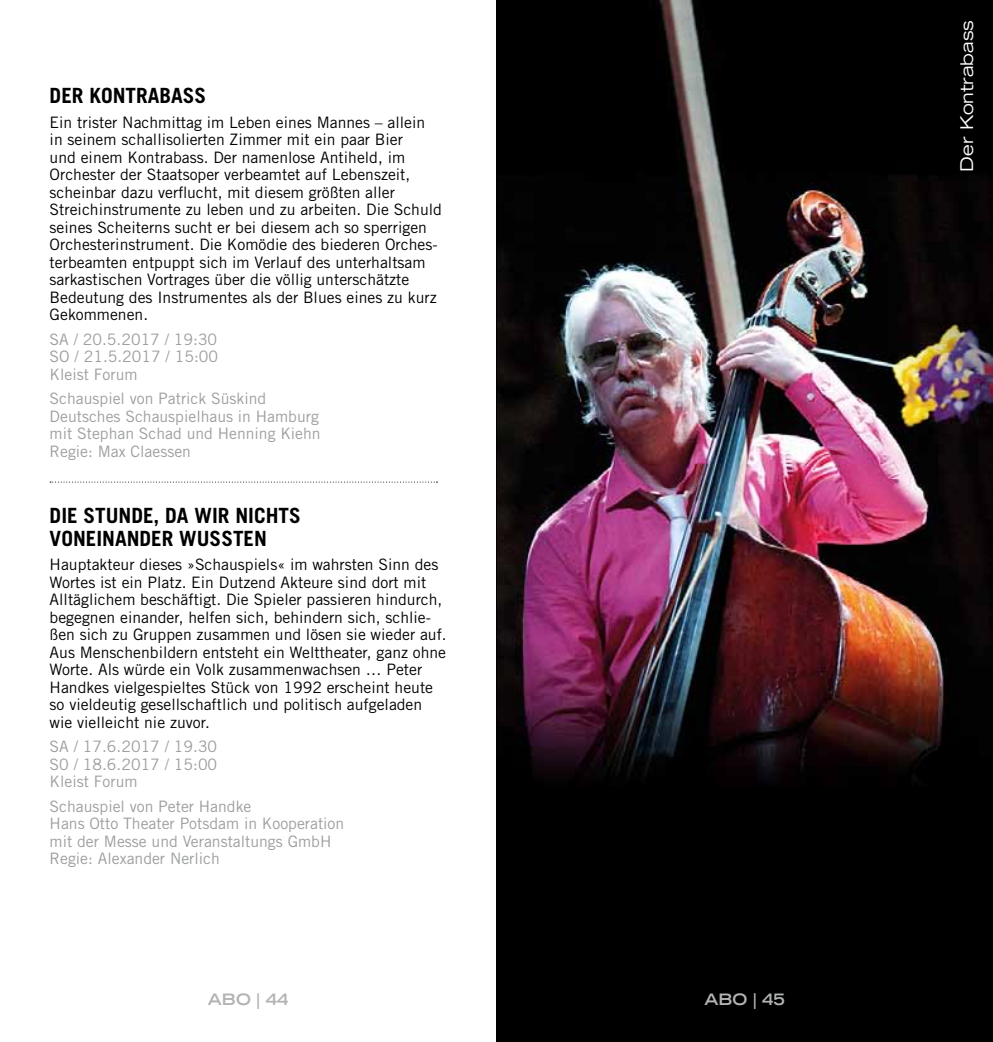
<style>
.page{position:relative;width:993px;height:1042px;background:#fff}
.page>*{position:absolute;margin:0;border:0;box-sizing:border-box;transform-origin:0 0}
.t1{font:700 21px "Trade Gothic";color:#000}
.t2{font:expanded 17.5px "Trade Gothic LH";letter-spacing:-.005em;color:#fff}
.t3{font:15.75px/17.5px "Trade Gothic LT Std";color:#000}
.t4{font:15.75px/17.5px "Trade Gothic LT Std";color:#9c9e9f;text-align:justify}
.t5{font:700 expanded 15.75px "Trade Gothic LH";color:#b1b3b4}
</style>
<div class="page">
<img style="left:497px;top:0;width:495px;height:1042px">
<svg style="left:50px;top:482px;width:387px;height:1px"></svg>
<hr style="left:496px;top:0;width:1px;height:1042px;background:#000">
<h1 class="t1" style="left:50px;top:83px;width:158px">DER KONTRABASS</h1>
<p class="t3" style="left:50px;top:113px;width:394px">Ein trister Nachmittag im Leben eines Mannes – allein in seinem schallisolierten Zimmer mit ein paar Bier<br>und einem Kontrabass. Der namenlose Antiheld, im Orchester der Staatsoper verbeamtet auf Lebenszeit, scheinbar dazu verflucht, mit diesem größten aller Streichinstrumente zu leben und zu arbeiten. Die Schuld seines Scheiterns sucht er bei diesem ach so sperrigen Orchesterinstrument. Die Komödie des biederen Orches&shy;terbeamten entpuppt sich im Verlauf des unterhaltsam sarkastischen Vortrages über die völlig unterschätzte Bedeutung des Instrumentes als der Blues eines zu kurz Gekommenen.</p>
<p class="t4" style="left:50px;top:330px;width:170px">SA / 20.5.2017 / 19:30<br>SO / 21.5.2017 / 15:00<br>Kleist Forum</p>
<p class="t4" style="left:50px;top:389px;width:272px;text-align:left">Schauspiel von Patrick Süskind<br>Deutsches Schauspielhaus in Hamburg mit Stephan Schad und Henning Kiehn<br>Regie: Max Claessen</p>
<h1 class="t1" style="left:50px;top:503px;width:210px">DIE STUNDE, DA WIR NICHT</h1>
<h1 class="t1" style="left:289px;top:503px;width:13px">S</h1>
<h1 class="t1" style="left:50px;top:525px;width:219px">VONEINANDER WUSSTEN</h1>
<p class="t3" style="left:50px;top:556px;width:398px">Hauptakteur dieses »Schauspiels« im wahrsten Sinn des Wortes ist ein Platz. Ein Dutzend Akteure sind dort mit Alltäglichem beschäftigt. Die Spieler passieren hindurch, begegnen einander, helfen sich, behindern sich, schlie&shy;ßen sich zu Gruppen zusammen und lösen sie wieder auf.<br>Aus Menschenbildern entsteht ein Welttheater, ganz ohne Worte. Als würde ein Volk zusammenwachsen … Peter Handkes vielgespieltes Stück von 1992 erscheint heute so vieldeutig gesellschaftlich und politisch aufgeladen wie vielleicht nie zuvor.</p>
<p class="t4" style="left:50px;top:738px;width:169px">SA / 17.6.2017 / 19.30<br>S0 / 18.6.2017 / 15:00<br>Kleist Forum</p>
<p class="t4" style="left:50px;top:797px;width:296px;text-align:left">Schauspiel von Peter Handke<br>Hans Otto Theater Potsdam in Kooperation mit der Messe und Veranstaltungs GmbH Regie: Alexander Nerlich</p>
<p class="t5" style="left:208px;top:989px;width:82px">ABO | 44</p>
<p class="t5" style="left:704px;top:989px;width:82px">ABO | 45</p>
<p class="t2" style="left:954px;top:172px;width:153px;rotate:-90deg">Der Kontrabass</p>
</div>
